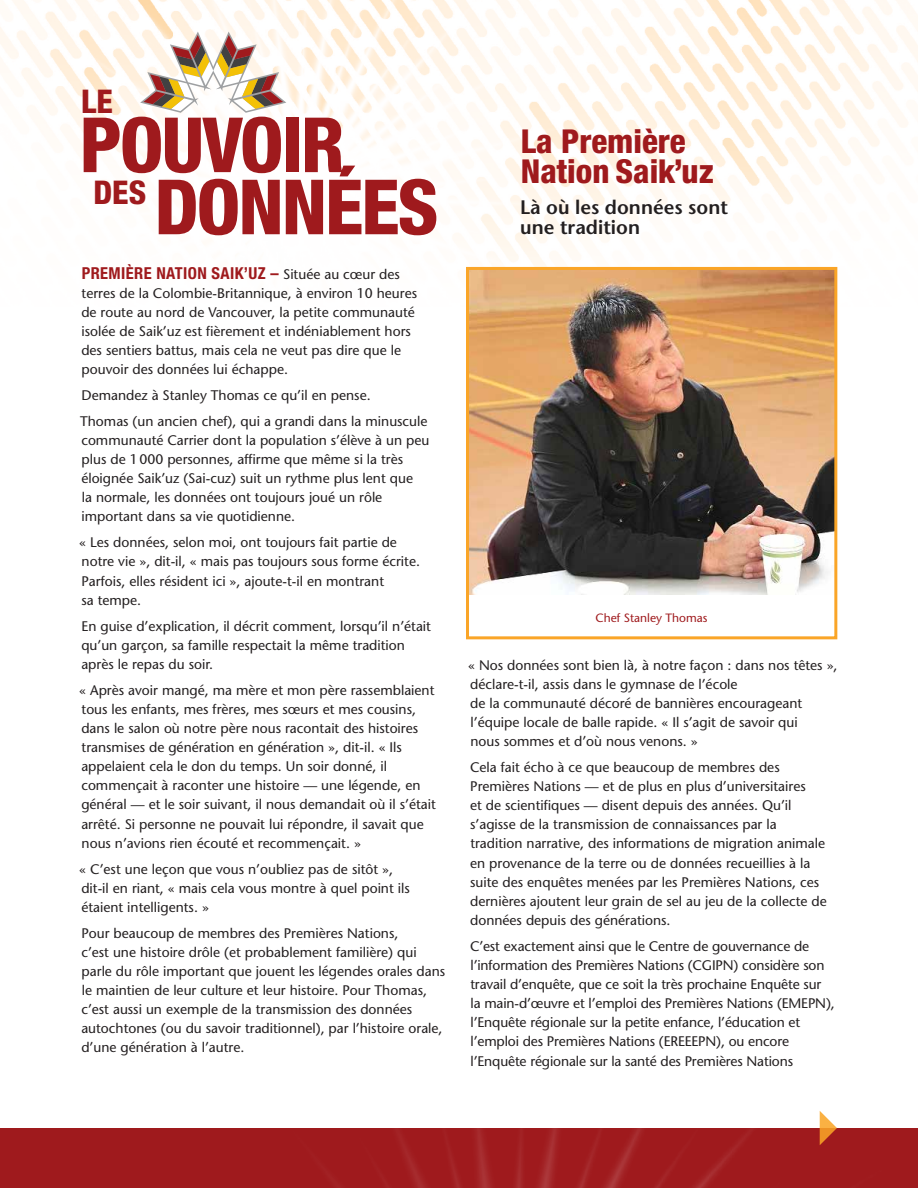
<style>
.page{position:relative;width:918px;height:1188px;background:#fff}
.page>*{position:absolute;margin:0;border:0;box-sizing:border-box;transform-origin:0 0}
.t1{font:800 condensed 76.35px "Helvetica Neue LT Std";letter-spacing:-.025em;color:#9f1a1d}
.t2{font:800 condensed 33px/30px "Helvetica Neue LT Std";color:#9f1a1d}
.t3{font:800 condensed 32.7px "Helvetica Neue LT Std";color:#9f1a1d}
.t4{font:600 19.5px/19.5px "Stone Sans Std";color:#231f20}
.t5{font:700 condensed 16.5px "Helvetica Neue LT Std";letter-spacing:.025em;color:#9f1a1d}
.t6{font:500 13.8px/19px "Stone Sans Std";color:#231f20}
.t7{font:500 12px "Stone Sans Std";color:#9f1a1d}
.s1{font-family:"Stone Sans Std";font-weight:500;font-stretch:normal;font-size:13.8px;color:#231f20}
</style>
<div class="page">
<img style="left:605px;top:0;width:313px;height:307px">
<img style="left:0;top:0;width:605px;height:267px">
<div style="left:0;top:1128px;width:918px;height:60px;background:#9f1a1d"></div>
<img style="left:403px;top:1128px;width:417px;height:60px">
<svg style="left:820px;top:1111px;width:17px;height:34px"></svg>
<img style="left:470px;top:271px;width:363px;height:323px">
<div style="left:466px;top:267px;width:371px;height:372px;border:3px solid #faa527"></div>
<svg style="left:140px;top:32px;width:146px;height:81px"></svg>
<h3 class="t3" style="left:81px;top:81px;width:33px">LE</h3>
<h1 class="t1" style="left:80px;top:98px;width:267px">POUVOIR</h1>
<h3 class="t3" style="left:94px;top:172px;width:54px">DES</h3>
<h1 class="t1" style="left:155px;top:160px;width:285px">DONNÉES</h1>
<p class="t5" style="left:82px;top:263px;width:320px">PREMIÈRE NATION SAIK’UZ – <span class="s1">Située au cœur des</span></p>
<p class="t6" style="left:81px;top:283px;width:337px">terres de la Colombie-Britannique, à environ 10 heures de route au nord de Vancouver, la petite communauté isolée de Saik’uz est fièrement et indéniablement hors des sentiers battus, mais cela ne veut pas dire que le pouvoir des données lui échappe.</p>
<p class="t6" style="left:80px;top:382px;width:349px;line-height:26px">Demandez à Stanley Thomas ce qu’il en pense.<br>Thomas (un ancien chef), qui a grandi dans la minuscule</p>
<p class="t6" style="left:81px;top:431px;width:350px">communauté Carrier dont la population s’élève à un peu plus de 1000 personnes, affirme que même si la très éloignée Saik’uz (Sai-cuz) suit un rythme plus lent que<br>la normale, les données ont toujours joué un rôle important dans sa vie quotidienne.</p>
<p class="t6" style="left:79px;top:533px;width:342px">« Les données, selon moi, ont toujours fait partie de notre vie », dit-il, « mais pas toujours sous forme écrite.<br>Parfois, elles résident ici », ajoute-t-il en montrant<br>sa tempe.</p>
<p class="t6" style="left:81px;top:616px;width:351px">En guise d’explication, il décrit comment, lorsqu’il n’était qu’un garçon, sa famille respectait la même tradition après le repas du soir.</p>
<p class="t6" style="left:79px;top:680px;width:358px">« Après avoir mangé, ma mère et mon père rassemblaient tous les enfants, mes frères, mes sœurs et mes cousins, dans le salon où notre père nous racontait des histoires transmises de génération en génération », dit-il. « Ils appelaient cela le don du temps. Un soir donné, il commençait à raconter une histoire — une légende, en général — et le soir suivant, il nous demandait où il s’était arrêté. Si personne ne pouvait lui répondre, il savait que nous n’avions rien écouté et recommençait. »</p>
<p class="t6" style="left:79px;top:859px;width:332px">« C’est une leçon que vous n’oubliez pas de sitôt », dit-il en riant, « mais cela vous montre à quel point ils étaient intelligents. »</p>
<p class="t6" style="left:81px;top:923px;width:365px">Pour beaucoup de membres des Premières Nations,<br>c’est une histoire drôle (et probablement familière) qui parle du rôle important que jouent les légendes orales dans le maintien de leur culture et leur histoire. Pour Thomas, c’est aussi un exemple de la transmission des données autochtones (ou du savoir traditionnel), par l’histoire orale, d’une génération à l’autre.</p>
<h2 class="t2" style="left:521px;top:126px;width:195px">La Première<br>Nation Saik’uz</h2>
<h3 class="t4" style="left:520px;top:198px;width:209px">Là où les données sont une tradition</h3>
<p class="t7" style="left:596px;top:611px;width:113px">Chef Stanley Thomas</p>
<p class="t6" style="left:468px;top:655px;width:371px">« Nos données sont bien là, à notre façon : dans nos têtes », déclare-t-il, assis dans le gymnase de l’école<br>de la communauté décoré de bannières encourageant l’équipe locale de balle rapide. « Il s’agit de savoir qui<br>nous sommes et d’où nous venons. »</p>
<p class="t6" style="left:470px;top:758px;width:358px">Cela fait écho à ce que beaucoup de membres des Premières Nations — et de plus en plus d’universitaires<br>et de scientifiques — disent depuis des années. Qu’il s’agisse de la transmission de connaissances par la tradition narrative, des informations de migration animale en provenance de la terre ou de données recueillies à la suite des enquêtes menées par les Premières Nations, ces dernières ajoutent leur grain de sel au jeu de la collecte de données depuis des générations.</p>
<p class="t6" style="left:470px;top:937px;width:366px">C’est exactement ainsi que le Centre de gouvernance de l’information des Premières Nations (CGIPN) considère son travail d’enquête, que ce soit la très prochaine Enquête sur<br>la main-d’œuvre et l’emploi des Premières Nations (EMEPN), l’Enquête régionale sur la petite enfance, l’éducation et l’emploi des Premières Nations (EREEEPN), ou encore l’Enquête régionale sur la santé des Premières Nations</p>
</div>
